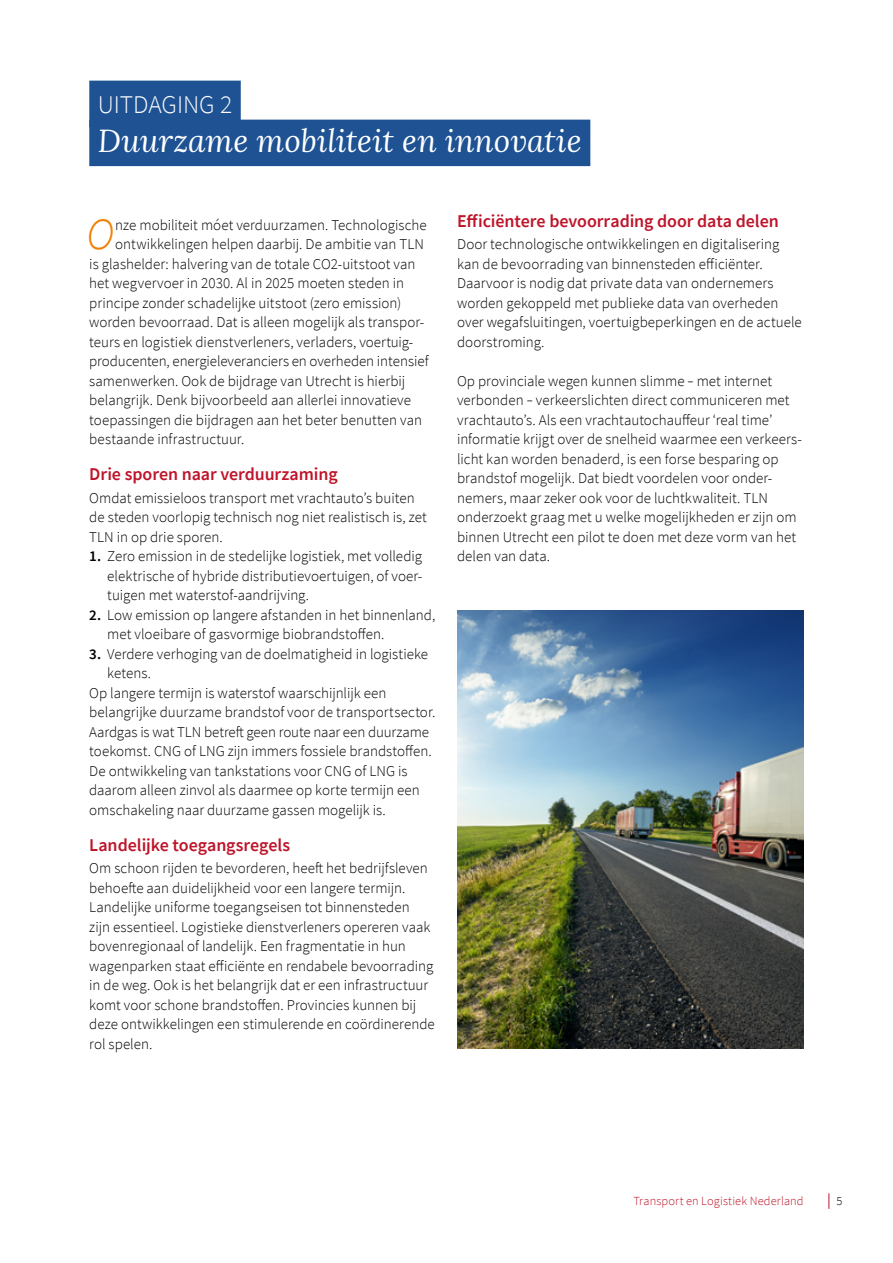
<style>
.page{position:relative;width:893px;height:1263px;background:#fff}
.page>*{position:absolute;margin:0;border:0;box-sizing:border-box;transform-origin:0 0}
.t1{font:italic 300 44.55px "Source Sans Pro";color:#f07f00}
.t2{font:italic 31.5px "Lora";color:#fff}
.t3{font:300 25.5px "Source Sans Pro";letter-spacing:-.005em;color:#fff}
.t4{font:600 18px "Source Sans Pro";letter-spacing:-.005em;color:#be152b}
.t5{font:600 15.45px "Source Sans Pro";color:#be152b;scale:.8 1}
.t6{font:300 15px/19.5px "Source Sans Pro";color:#000}
.t7{font:300 12.3px "Source Sans Pro";letter-spacing:.01em;color:#be152b}
.s1{font-weight:600}
.s2{font-weight:300;font-size:12.3px;color:#000}
</style>
<div class="page">
<div style="left:89px;top:81px;width:152px;height:46px;background:#1e5293"></div>
<div style="left:89px;top:120px;width:501px;height:46px;background:#1e5293"></div>
<img style="left:457px;top:611px;width:347px;height:438px">
<h3 class="t3" style="left:98px;top:88px;width:136px">UITDAGING 2</h3>
<h2 class="t2" style="left:98px;top:119px;width:485px">Duurzame mobiliteit en innovatie</h2>
<h1 class="t1" style="left:87px;top:207px;width:29px">O</h1>
<p class="t6" style="left:115px;top:215px;width:313px">nze mobiliteit móet verduurzamen. Technologische</p>
<p class="t6" style="left:115px;top:234px;width:310px">ontwikkelingen helpen daarbij. De ambitie van TLN</p>
<p class="t6" style="left:89px;top:254px;width:328px">is glashelder: halvering van de totale CO2-uitstoot van</p>
<p class="t6" style="left:89px;top:273px;width:316px">het wegvervoer in 2030. Al in 2025 moeten steden in</p>
<p class="t6" style="left:89px;top:293px;width:313px">principe zonder schadelijke uitstoot (zero emission)</p>
<p class="t6" style="left:89px;top:312px;width:336px">worden bevoorraad. Dat is alleen mogelijk als transpor-</p>
<p class="t6" style="left:89px;top:332px;width:326px">teurs en logistiek dienstverleners, verladers, voertuig-</p>
<p class="t6" style="left:89px;top:351px;width:341px">producenten, energieleveranciers en overheden intensief</p>
<p class="t6" style="left:89px;top:371px;width:317px">samenwerken. Ook de bijdrage van Utrecht is hierbij</p>
<p class="t6" style="left:89px;top:390px;width:323px">belangrijk. Denk bijvoorbeeld aan allerlei innovatieve</p>
<p class="t6" style="left:89px;top:410px;width:334px">toepassingen die bijdragen aan het beter benutten van</p>
<p class="t6" style="left:89px;top:429px;width:157px">bestaande infrastructuur.</p>
<p class="t4" style="left:89px;top:462px;width:250px">Drie sporen naar verduurzaming</p>
<p class="t6" style="left:89px;top:488px;width:339px">Omdat emissieloos transport met vrachtauto’s buiten de steden voorlopig technisch nog niet realistisch is, zet<br>TLN in op drie sporen.</p>
<p class="t6" style="left:107px;top:546px;width:316px;text-align:justify;text-indent:-18px"><span class="s1">1.</span> Zero emission in de stedelijke logistiek, met volledig elektrische of hybride distributievoertuigen, of voer&shy;tuigen met waterstof-aandrijving.</p>
<p class="t6" style="left:107px;top:605px;width:329px;text-indent:-18px"><span class="s1">2.</span> Low emission op langere afstanden in het binnenland, met vloeibare of gasvormige biobrandstoffen.</p>
<p class="t6" style="left:89px;top:644px;width:340px"><span class="s1">3.</span> Verdere verhoging van de doelmatigheid in logistieke</p>
<p class="t6" style="left:107px;top:663px;width:45px">ketens.</p>
<p class="t6" style="left:89px;top:683px;width:299px">Op langere termijn is waterstof waarschijnlijk een</p>
<p class="t6" style="left:89px;top:702px;width:348px">belangrijke duurzame brandstof voor de transportsector.</p>
<p class="t6" style="left:89px;top:722px;width:341px">Aardgas is wat TLN betreft geen route naar een duurzame</p>
<p class="t6" style="left:89px;top:741px;width:344px">toekomst. CNG of LNG zijn immers fossiele brandstoffen.</p>
<p class="t6" style="left:89px;top:761px;width:320px">De ontwikkeling van tankstations voor CNG of LNG is</p>
<p class="t6" style="left:89px;top:780px;width:332px">daarom alleen zinvol als daarmee op korte termijn een</p>
<p class="t6" style="left:89px;top:800px;width:298px">omschakeling naar duurzame gassen mogelijk is.</p>
<p class="t4" style="left:89px;top:833px;width:203px">Landelijke toegangsregels</p>
<p class="t6" style="left:89px;top:858px;width:347px">Om schoon rijden te bevorderen, heeft het bedrijfsleven behoefte aan duidelijkheid voor een langere termijn.<br>Landelijke uniforme toegangseisen tot binnensteden<br>zijn essentieel. Logistieke dienstverleners opereren vaak bovenregionaal of landelijk. Een fragmentatie in hun wagenparken staat efficiënte en rendabele bevoorrading in de weg. Ook is het belangrijk dat er een infrastructuur komt voor schone brandstoffen. Provincies kunnen bij deze ontwikkelingen een stimulerende en coördinerende rol spelen.</p>
<p class="t4" style="left:457px;top:209px;width:323px">Efficiëntere bevoorrading door data delen</p>
<p class="t6" style="left:457px;top:234px;width:346px">Door technologische ontwikkelingen en digitalisering kan de bevoorrading van binnensteden efficiënter.<br>Daarvoor is nodig dat private data van ondernemers worden gekoppeld met publieke data van overheden over wegafsluitingen, voertuigbeperkingen en de actuele doorstroming.</p>
<p class="t6" style="left:457px;top:371px;width:346px">Op provinciale wegen kunnen slimme – met internet verbonden – verkeerslichten direct communiceren met vrachtauto’s. Als een vrachtautochauffeur ‘real time’ informatie krijgt over de snelheid waarmee een verkeers&shy;licht kan worden benaderd, is een forse besparing op brandstof mogelijk. Dat biedt voordelen voor onder&shy;nemers, maar zeker ook voor de luchtkwaliteit. TLN onderzoekt graag met u welke mogelijkheden er zijn om binnen Utrecht een pilot te doen met deze vorm van het delen van data.</p>
<p class="t7" style="left:634px;top:1193px;width:172px">Transport en Logistiek Nederland</p>
<p class="t5" style="left:827px;top:1189px;width:20px">| <span class="s2">5</span></p>
</div>
